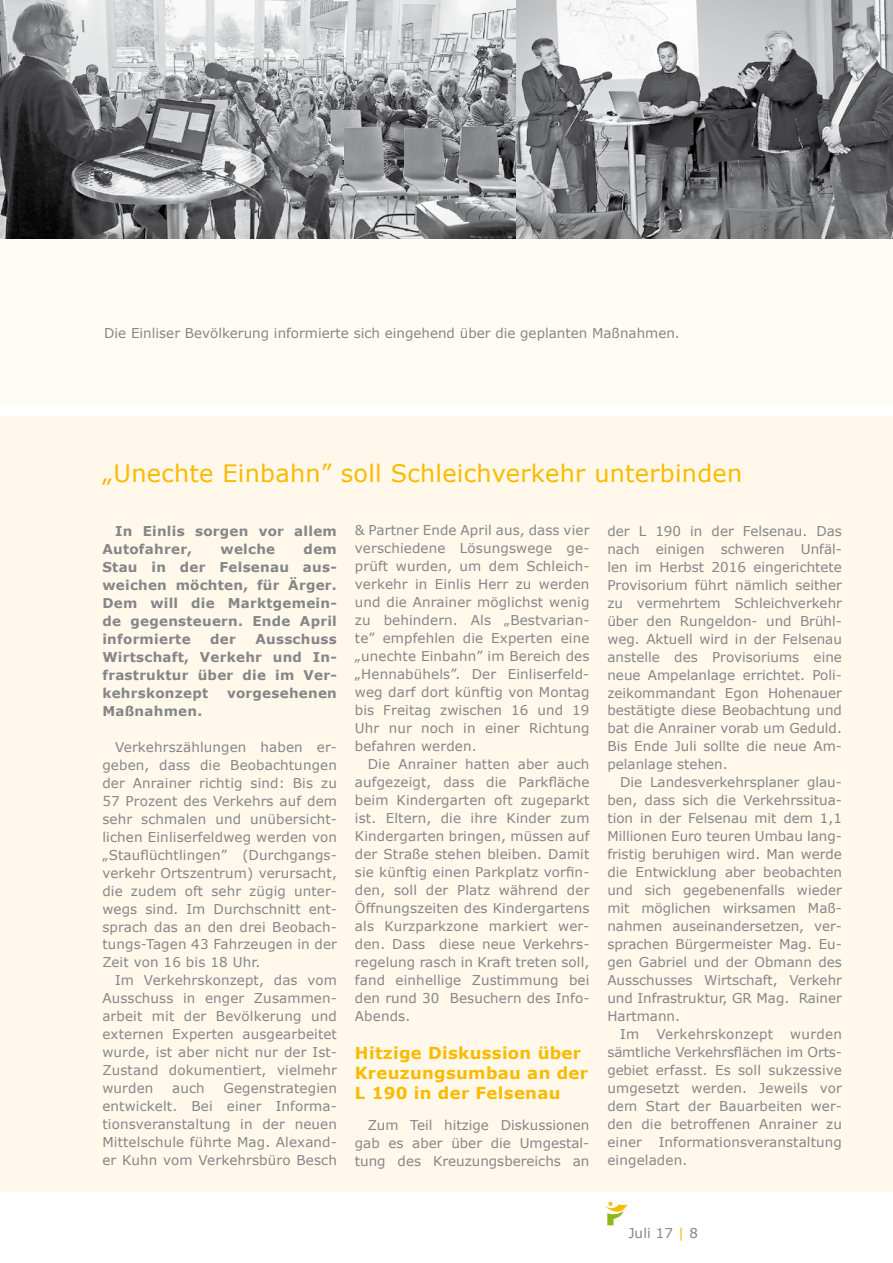
<style>
.page{position:relative;width:893px;height:1263px;background:#fff}
.page>*{position:absolute;margin:0;border:0;box-sizing:border-box;transform-origin:0 0}
.t1{font:24px "Verdana";letter-spacing:.01em;color:#fabb00}
.t2{font:700 16.5px/19.8px "Verdana";letter-spacing:.02em;color:#fabb00}
.t3{font:13.5px/18px "Verdana";color:#848687;text-align:justify}
.t4{font:700 13.5px/18px "Verdana";letter-spacing:.02em;color:#848687;text-align:justify}
.t5{font:13.5px "Verdana";letter-spacing:.02em;color:#848687}
.s1{color:#fabb00}
</style>
<div class="page">
<svg style="left:606px;top:1202px;width:21px;height:24px"></svg>
<div style="left:0;top:0;width:893px;height:404px;background:#fffcf5"></div>
<div style="left:0;top:416px;width:893px;height:774px;background:#fff8eb"></div>
<img style="left:0;top:0;width:517px;height:238px">
<img style="left:517px;top:0;width:376px;height:238px">
<p class="t3" style="left:104px;top:325px;width:577px">Die Einliser Bevölkerung informierte sich eingehend über die geplanten Maßnahmen.</p>
<h1 class="t1" style="left:102px;top:458px;width:641px">„Unechte Einbahn” soll Schleichverkehr unterbinden</h1>
<p class="t4" style="left:102px;top:522px;width:236px;text-indent:13px">In Einlis sorgen vor allem<br>Autofahrer,</p>
<p class="t4" style="left:102px;top:540px;width:236px;text-indent:201px">dem Stau in der Felsenau aus&shy;weichen möchten, für Ärger.<br>Dem will die Marktgemein&shy;de gegensteuern. Ende April informierte</p>
<p class="t4" style="left:221px;top:540px;width:56px">welche</p>
<p class="t4" style="left:102px;top:630px;width:236px;text-indent:153px">Ausschuss Wirtschaft, Verkehr und In&shy;frastruktur über die im Ver&shy;kehrskonzept</p>
<p class="t4" style="left:210px;top:630px;width:27px">der</p>
<p class="t4" style="left:227px;top:684px;width:111px">vorgesehenen</p>
<p class="t4" style="left:102px;top:702px;width:101px">Maßnahmen.</p>
<p class="t3" style="left:102px;top:738px;width:236px;text-indent:13px">Verkehrszählungen haben er&shy;geben, dass die Beobachtungen der Anrainer richtig sind: Bis zu 57 Prozent des Verkehrs auf dem sehr schmalen und unübersicht&shy;lichen Einliserfeldweg werden von „Stauflüchtlingen” (Durchgangs&shy;verkehr Ortszentrum) verursacht, die zudem oft sehr zügig unter&shy;wegs sind. Im Durchschnitt ent&shy;sprach das an den drei Beobach&shy;tungs-Tagen 43 Fahrzeugen in der Zeit von 16 bis 18 Uhr.</p>
<p class="t3" style="left:102px;top:972px;width:236px;text-indent:13px">Im Verkehrskonzept, das vom Ausschuss in enger Zusammen&shy;arbeit mit der Bevölkerung und externen Experten ausgearbeitet wurde, ist aber nicht nur der Ist-Zustand dokumentiert, vielmehr wurden</p>
<p class="t3" style="left:172px;top:1080px;width:34px">auch</p>
<p class="t3" style="left:102px;top:1080px;width:236px;text-align:left;text-indent:121px">Gegenstrategien entwickelt. Bei einer Informa&shy;tionsveranstaltung in der neuen<br>Mittelschule führte Mag. Alexand&shy;er Kuhn vom Verkehrsbüro Besch</p>
<p class="t3" style="left:355px;top:522px;width:236px">&amp; Partner Ende April aus, dass vier verschiedene Lösungswege ge&shy;prüft wurden, um dem Schleich&shy;verkehr in Einlis Herr zu werden und die Anrainer möglichst wenig zu behindern. Als „Bestvarian&shy;te” empfehlen die Experten eine „unechte Einbahn” im Bereich des „Hennabühels”. Der Einliserfeld&shy;weg darf dort künftig von Montag bis Freitag zwischen 16 und 19<br>Uhr nur noch in einer Richtung befahren werden.</p>
<p class="t3" style="left:355px;top:756px;width:236px;text-indent:13px">Die Anrainer hatten aber auch aufgezeigt, dass die Parkfläche beim Kindergarten oft zugeparkt ist. Eltern, die ihre Kinder zum Kindergarten bringen, müssen auf der Straße stehen bleiben. Damit sie künftig einen Parkplatz vorfin&shy;den, soll der Platz während der Öffnungszeiten des Kindergartens als Kurzparkzone markiert wer&shy;den. Dass diese neue Verkehrs&shy;regelung rasch in Kraft treten soll, fand einhellige Zustimmung bei den rund 30 Besuchern des Info-Abends.</p>
<p class="t2" style="left:355px;top:1043px;width:235px">Hitzige Diskussion über<br>Kreuzungsumbau an der<br>L 190 in der Felsenau</p>
<p class="t3" style="left:355px;top:1116px;width:236px;text-indent:13px">Zum Teil hitzige Diskussionen gab es aber über die Umgestal&shy;tung des Kreuzungsbereichs an</p>
<p class="t3" style="left:607px;top:522px;width:236px">der L 190 in der Felsenau. Das nach einigen schweren Unfäl&shy;len im Herbst 2016 eingerichtete Provisorium führt nämlich seither zu vermehrtem Schleichverkehr über den Rungeldon- und Brühl&shy;weg. Aktuell wird in der Felsenau anstelle des Provisoriums eine neue Ampelanlage errichtet. Poli&shy;zeikommandant Egon Hohenauer bestätigte diese Beobachtung und bat die Anrainer vorab um Geduld.<br>Bis Ende Juli sollte die neue Am&shy;pelanlage stehen.</p>
<p class="t3" style="left:620px;top:774px;width:223px">Die Landesverkehrsplaner glau-</p>
<p class="t3" style="left:607px;top:792px;width:236px">ben, dass sich die Verkehrssitua-</p>
<p class="t3" style="left:607px;top:810px;width:236px">tion in der Felsenau mit dem 1,1</p>
<p class="t3" style="left:607px;top:828px;width:236px">Millionen Euro teuren Umbau lang-</p>
<p class="t3" style="left:607px;top:846px;width:236px">fristig beruhigen wird. Man werde</p>
<p class="t3" style="left:607px;top:864px;width:236px">die Entwicklung aber beobachten</p>
<p class="t3" style="left:607px;top:882px;width:236px">und sich gegebenenfalls wieder</p>
<p class="t3" style="left:607px;top:900px;width:236px">mit möglichen wirksamen Maß-</p>
<p class="t3" style="left:607px;top:918px;width:236px">nahmen auseinandersetzen, ver-</p>
<p class="t3" style="left:607px;top:936px;width:236px">sprachen Bürgermeister Mag. Eu-</p>
<p class="t3" style="left:607px;top:954px;width:236px">gen Gabriel und der Obmann des</p>
<p class="t3" style="left:607px;top:972px;width:236px">Ausschusses Wirtschaft, Verkehr</p>
<p class="t3" style="left:607px;top:990px;width:236px">und Infrastruktur, GR Mag. Rainer</p>
<p class="t3" style="left:607px;top:1008px;width:74px">Hartmann.</p>
<p class="t3" style="left:620px;top:1026px;width:21px">Im</p>
<p class="t5" style="left:656px;top:1026px;width:118px">Verkehrskonzept</p>
<p class="t3" style="left:607px;top:1026px;width:236px;text-indent:183px">wurden sämtliche Verkehrsflächen im Orts&shy;gebiet erfasst. Es soll sukzessive umgesetzt werden. Jeweils vor dem Start der Bauarbeiten wer&shy;den die betroffenen Anrainer zu einer Informationsveranstaltung eingeladen.</p>
<p class="t3" style="left:628px;top:1224px;width:71px">Juli 17 <span class="s1">|</span> 8</p>
</div>
